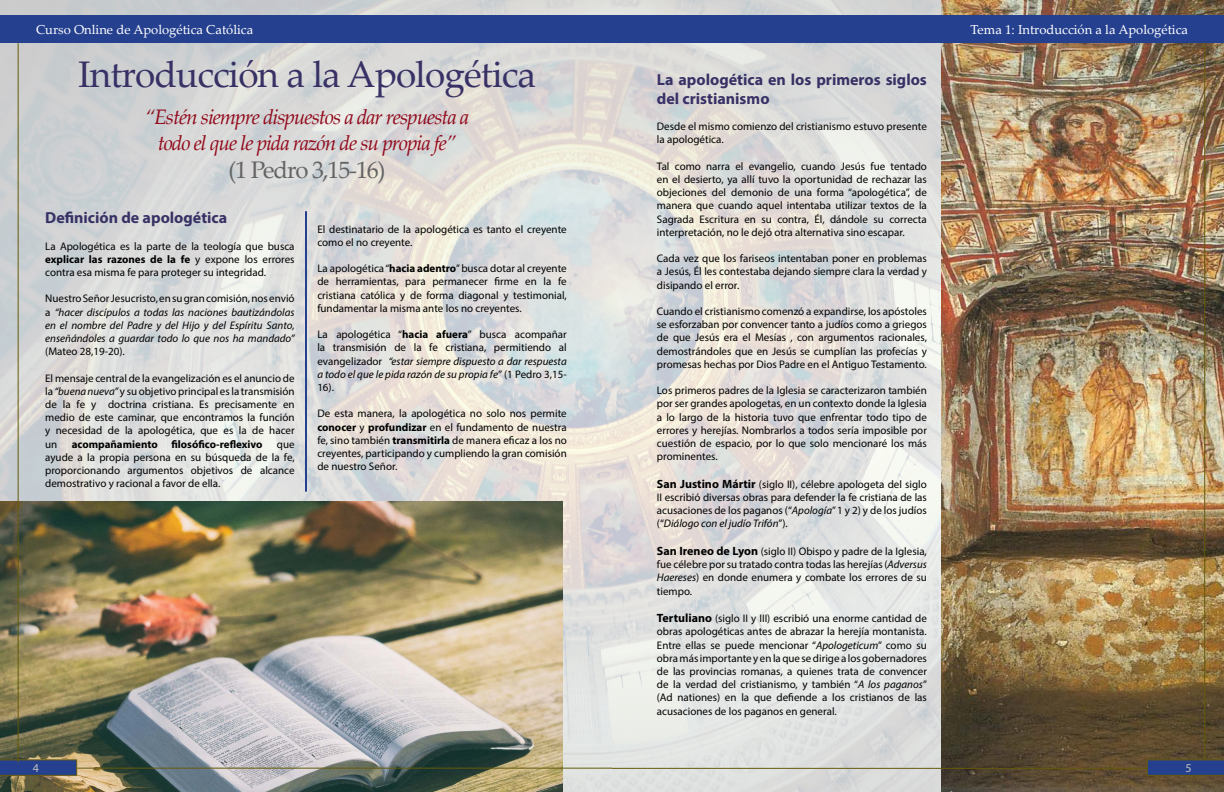
<style>
.page{position:relative;width:1224px;height:792px;background:#fff}
.page>*{position:absolute;margin:0;border:0;box-sizing:border-box;transform-origin:0 0}
.t1{font:37px "Palatino Linotype";letter-spacing:-.025em;color:#383165}
.t2{font:24px "Palatino Linotype";letter-spacing:-.05em;color:#646464}
.t3{font:italic 21px/25.2px "Palatino Linotype";letter-spacing:-.05em;color:#91091b;text-align:center}
.t4{font:700 16px/19.2px "Myriad Pro";color:#383165}
.t5{font:13px "Palatino Linotype";color:#fff}
.t6{font:12px "Myriad Pro";color:#bebebe}
.t7{font:11px/13.2px "Myriad Pro";color:#000;text-align:justify}
.t8{font:italic 11px/13.2px "Myriad Pro";color:#000;text-align:justify}
.t9{font:700 11px "Myriad Pro";color:#000}
.s1{font-weight:700}
.s2{font-style:normal}
.s3{font-style:italic}
.s4{font-weight:700;font-size:12px}
</style>
<div class="page">
<img style="left:0;top:0;width:941px;height:792px">
<img style="left:0;top:502px;width:562px;height:290px">
<img style="left:941px;top:0;width:283px;height:792px">
<div style="left:612px;top:15px;width:612px;height:28px;background:#25408f"></div>
<div style="left:0;top:15px;width:612px;height:28px;background:#25408f"></div>
<svg style="left:0;top:759px;width:77px;height:17px"></svg>
<svg style="left:1147px;top:759px;width:77px;height:17px"></svg>
<hr style="left:77px;top:768px;width:535px;height:1px;background:#645a0a">
<hr style="left:18px;top:43px;width:1px;height:720px;background:#645a0a">
<hr style="left:1204px;top:43px;width:1px;height:716px;background:#645a0a">
<hr style="left:612px;top:768px;width:535px;height:1px;background:#645a0a">
<hr style="left:305px;top:211px;width:2px;height:281px;background:#25408f">
<p class="t5" style="left:36px;top:21px;width:219px">Curso Online de Apologética Católica</p>
<p class="t5" style="left:971px;top:21px;width:219px">Tema 1: Introducción a la Apologética</p>
<h1 class="t1" style="left:78px;top:48px;width:459px">Introducción a la Apologética</h1>
<h3 class="t3" style="left:145px;top:104px;width:326px">“Estén siempre dispuestos a dar respuesta a todo el que le pida razón de su propia fe”</h3>
<h2 class="t2" style="left:228px;top:152px;width:159px">(1 Pedro 3,15-16)</h2>
<h3 class="t4" style="left:45px;top:208px;width:184px">Definición de apologética</h3>
<p class="t7" style="left:45px;top:239px;width:251px">La Apologética es la parte de la teología que busca <span class="s1">explicar las razones de la fe</span> y expone los errores contra esa misma fe para proteger su integridad.</p>
<p class="t8" style="left:45px;top:292px;width:251px"><span class="s2">Nuestro Señor Jesucristo, en su gran comisión, nos envió a</span> “hacer discípulos a todas las naciones bautizándolas en el nombre del Padre y del Hijo y del Espíritu Santo, enseñándoles a guardar todo lo que nos ha mandado”</p>
<p class="t7" style="left:45px;top:345px;width:81px">(Mateo 28,19-20).</p>
<p class="t7" style="left:45px;top:371px;width:251px">El mensaje central de la evangelización es el anuncio de la <span class="s3">“buena nueva”</span> y su objetivo principal es la transmisión de la fe y doctrina cristiana. Es precisamente en medio de este caminar, que encontramos la función y necesidad de la apologética, que es la de hacer un</p>
<p class="t7" style="left:317px;top:222px;width:251px">El destinatario de la apologética es tanto el creyente como el no creyente.</p>
<p class="t7" style="left:317px;top:262px;width:251px">La apologética “<span class="s1">hacia adentro</span>” busca dotar al creyente de herramientas, para permanecer firme en la fe cristiana católica y de forma diagonal y testimonial, fundamentar la misma ante los no creyentes.</p>
<p class="t7" style="left:317px;top:328px;width:251px">La apologética “<span class="s1">hacia afuera</span>” busca acompañar la transmisión de la fe cristiana, permitiendo al evangelizador <span class="s3">“estar siempre dispuesto a dar respuesta a todo el que le pida razón de su propia fe”</span> (1 Pedro 3,15- 16).</p>
<p class="t7" style="left:317px;top:407px;width:251px">De esta manera, la apologética no solo nos permite <span class="s1">conocer</span> y <span class="s1">profundizar</span> en el fundamento de nuestra fe, sino también <span class="s1">transmitirla</span> de manera eficaz a los no creyentes, participando y cumpliendo la gran comisión de nuestro Señor.</p>
<p class="t9" style="left:72px;top:437px;width:192px">acompañamiento filosófico-reflexivo</p>
<p class="t7" style="left:45px;top:437px;width:251px;text-indent:232px">que ayude a la propia persona en su búsqueda de la fe, proporcionando argumentos objetivos de alcance demostrativo y racional a favor de ella.</p>
<p class="t6" style="left:33px;top:760px;width:8px">4</p>
<h3 class="t4" style="left:657px;top:69px;width:272px">La apologética en los primeros siglos del cristianismo</h3>
<p class="t7" style="left:657px;top:120px;width:272px">Desde el mismo comienzo del cristianismo estuvo presente la apologética.</p>
<p class="t7" style="left:657px;top:159px;width:272px">Tal como narra el evangelio, cuando Jesús fue tentado en el desierto, ya allí tuvo la oportunidad de rechazar las objeciones del demonio de una forma “apologética”, de manera que cuando aquel intentaba utilizar textos de la Sagrada Escritura en su contra, Él, dándole su correcta interpretación, no le dejó otra alternativa sino escapar.</p>
<p class="t7" style="left:657px;top:252px;width:272px">Cada vez que los fariseos intentaban poner en problemas a Jesús, Él les contestaba dejando siempre clara la verdad y disipando el error.</p>
<p class="t7" style="left:657px;top:305px;width:272px">Cuando el cristianismo comenzó a expandirse, los apóstoles se esforzaban por convencer tanto a judíos como a griegos de que Jesús era el Mesías , con argumentos racionales, demostrándoles que en Jesús se cumplían las profecías y promesas hechas por Dios Padre en el Antiguo Testamento.</p>
<p class="t7" style="left:657px;top:384px;width:272px">Los primeros padres de la Iglesia se caracterizaron también por ser grandes apologetas, en un contexto donde la Iglesia a lo largo de la historia tuvo que enfrentar todo tipo de errores y herejías. Nombrarlos a todos sería imposible por cuestión de espacio, por lo que solo mencionaré los más prominentes.</p>
<p class="t7" style="left:657px;top:477px;width:272px"><span class="s4">San Justino Mártir</span> (siglo II), célebre apologeta del siglo II escribió diversas obras para defender la fe cristiana de las acusaciones de los paganos (“<span class="s3">Apología</span>” 1 y 2) y de los judíos (“<span class="s3">Diálogo con el judío Trifón</span>”).</p>
<p class="t7" style="left:657px;top:545px;width:272px"><span class="s4">San Ireneo de Lyon</span> (siglo II) Obispo y padre de la Iglesia, fue célebre por su tratado contra todas las herejías (<span class="s3">Adversus Haereses</span>) en donde enumera y combate los errores de su tiempo.</p>
<p class="t7" style="left:657px;top:612px;width:272px"><span class="s4">Tertuliano</span> (siglo II y III) escribió una enorme cantidad de obras apologéticas antes de abrazar la herejía montanista.<br>Entre ellas se puede mencionar “<span class="s3">Apologeticum</span>” como su obra más importante y en la que se dirige a los gobernadores de las provincias romanas, a quienes trata de convencer de la verdad del cristianismo, y también “<span class="s3">A los paganos</span>” (Ad nationes) en la que defiende a los cristianos de las acusaciones de los paganos en general.</p>
<p class="t6" style="left:1185px;top:760px;width:8px">5</p>
</div>
